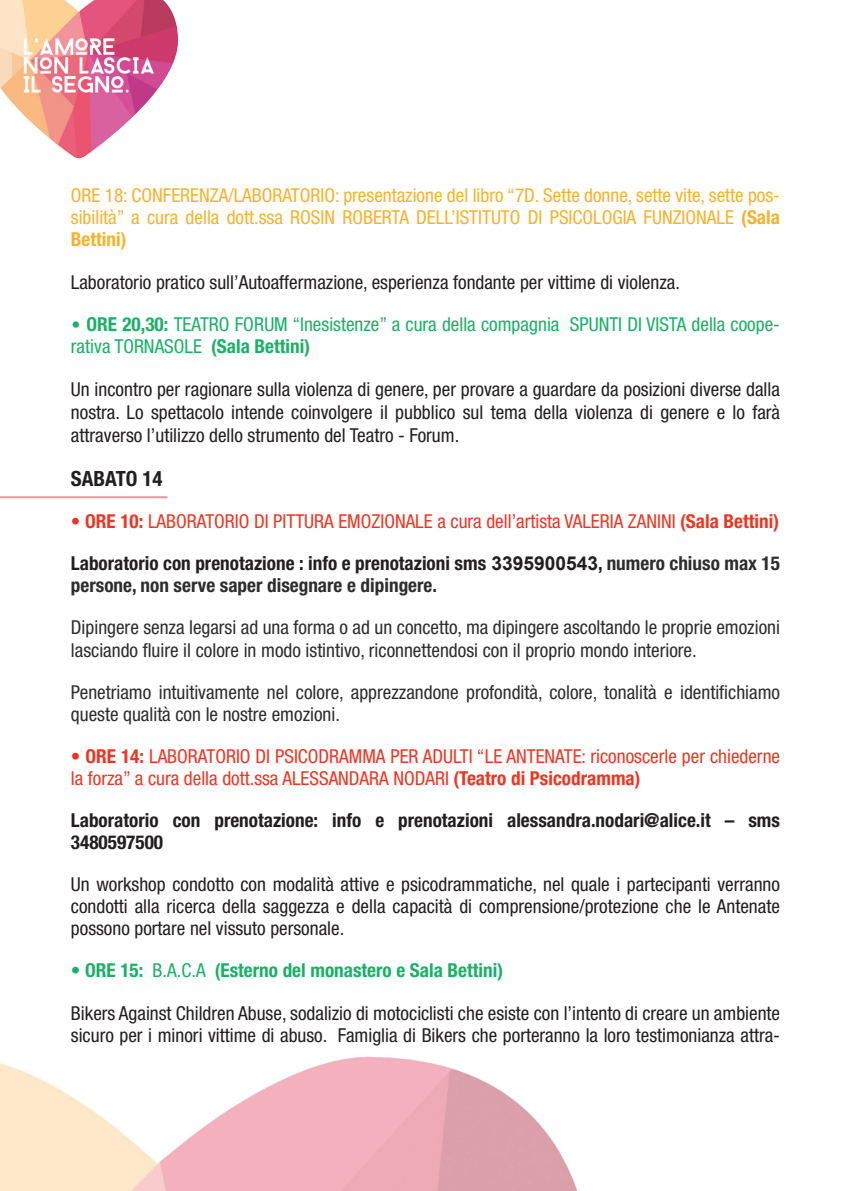
<style>
.page{position:relative;width:851px;height:1191px;background:#fff}
.page>*{position:absolute;margin:0;border:0;box-sizing:border-box;transform-origin:0 0}
.t1{font:700 condensed 21px "Helvetica Neue";color:#231f20}
.t2{font:condensed 19.2px/22px "Helvetica Neue";color:#231f20;text-align:justify}
.t3{font:condensed 19.2px/22px "Helvetica Neue";color:#2c2d2c}
.t4{font:condensed 19.2px/22px "Helvetica Neue";color:#ef3522}
.t5{font:condensed 19.2px/22px "Helvetica Neue";color:#f7b22b;text-align:justify}
.t6{font:700 condensed 19.2px/22px "Helvetica Neue";color:#2c2d2c}
.t7{font:condensed 19.2px/22px "Helvetica Neue";color:#18b166}
.t8{font:700 condensed 19.2px/22px "Helvetica Neue";color:#231f20}
.t9{font:700 condensed 19.2px "Helvetica Neue";color:#18b166}
.s1{font-weight:700}
.s2{font-family:"DIN";font-stretch:normal}
.s3{color:#231f20}
.s4{font-family:"Arial";font-stretch:normal;color:#231f20}
.s5{font-weight:400}
</style>
<div class="page">
<img style="left:0;top:1056px;width:578px;height:135px">
<img style="left:0;top:0;width:178px;height:159px">
<hr style="left:0;top:496px;width:167px;height:2px;background:#f5929a">
<p class="t5" style="left:71px;top:184px;width:710px">ORE 18: CONFERENZA/LABORATORIO: presentazione del libro “7D. Sette donne, sette vite, sette pos&shy;sibilità” a cura della dott.ssa ROSIN ROBERTA DELL’ISTITUTO DI PSICOLOGIA FUNZIONALE <span class="s1">(Sala Bettini)</span></p>
<p class="t2" style="left:71px;top:271px;width:610px">Laboratorio pratico sull’Autoaffermazione, esperienza fondante per vittime di violenza.</p>
<p class="t7" style="left:71px;top:313px;width:710px"><span class="s2">•</span> <span class="s1">ORE 20,30:</span> TEATRO FORUM “Inesistenze” a cura della compagnia SPUNTI DI VISTA della coope&shy;rativa TORNASOLE <span class="s1">(Sala Bettini)</span></p>
<p class="t2" style="left:71px;top:377px;width:710px;line-height:23px">Un incontro per ragionare sulla violenza di genere, per provare a guardare da posizioni diverse dalla nostra. Lo spettacolo intende coinvolgere il pubblico sul tema della violenza di genere e lo farà attraverso l’utilizzo dello strumento del Teatro - Forum.</p>
<p class="t1" style="left:71px;top:466px;width:93px">SABATO 14</p>
<p class="t4" style="left:71px;top:510px;width:709px"><span class="s1">• ORE 10:</span> LABORATORIO DI PITTURA EMOZIONALE a cura dell’artista VALERIA ZANINI <span class="s1">(Sala Bettini)</span></p>
<p class="t6" style="left:71px;top:552px;width:710px"><span class="s3">Laboratorio con prenotazione : info e prenotazioni sms</span> <span class="s4">3395900543</span><span class="s3">,</span> numero chiuso max 15 persone, non serve saper disegnare e dipingere.</p>
<p class="t3" style="left:71px;top:616px;width:710px">Dipingere senza legarsi ad una forma o ad un concetto, ma dipingere ascoltando le proprie emozioni lasciando fluire il colore in modo istintivo, riconnettendosi con il proprio mondo interiore.</p>
<p class="t3" style="left:71px;top:680px;width:710px">Penetriamo intuitivamente nel colore, apprezzandone profondità, colore, tonalità e identifichiamo queste qualità con le nostre emozioni.</p>
<p class="t4" style="left:71px;top:745px;width:710px"><span class="s1">• ORE 14:</span> LABORATORIO DI PSICODRAMMA PER ADULTI “LE ANTENATE: riconoscerle per chiederne la forza” a cura della dott.ssa ALESSANDARA NODARI <span class="s1">(Teatro di Psicodramma)</span></p>
<p class="t8" style="left:71px;top:809px;width:710px">Laboratorio con prenotazione: info e prenotazioni alessandra.nodari@alice.it – sms<br>3480597500</p>
<p class="t2" style="left:71px;top:873px;width:710px">Un workshop condotto con modalità attive e psicodrammatiche, nel quale i partecipanti verranno condotti alla ricerca della saggezza e della capacità di comprensione/protezione che le Antenate possono portare nel vissuto personale.</p>
<p class="t9" style="left:71px;top:959px;width:433px">• ORE 15: <span class="s5">B.A.C.A</span> (Esterno del monastero e Sala Bettini)</p>
<p class="t2" style="left:71px;top:1001px;width:710px">Bikers Against Children Abuse, sodalizio di motociclisti che esiste con l’intento di creare un ambiente sicuro per i minori vittime di abuso. Famiglia di Bikers che porteranno la loro testimonianza attra-</p>
</div>
